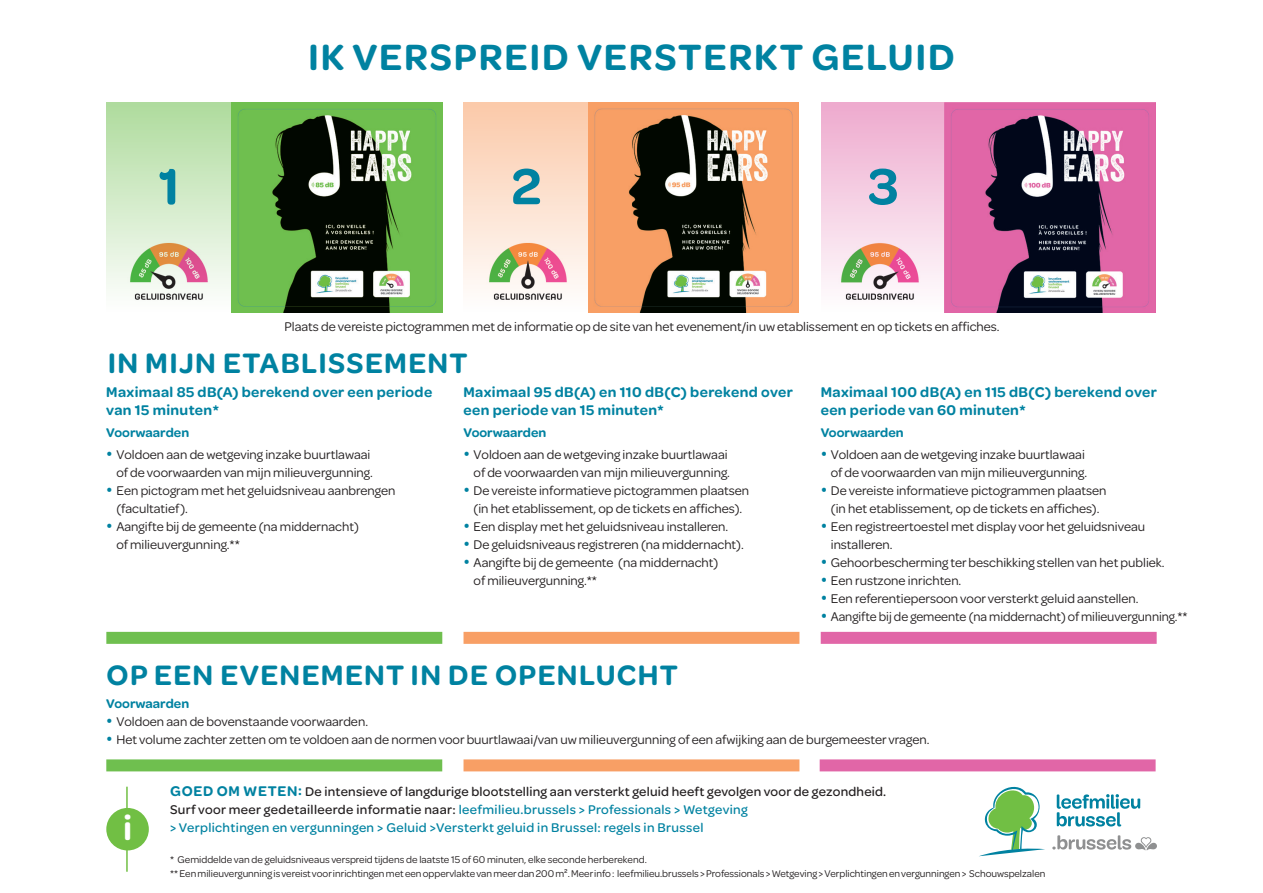
<style>
.page{position:relative;width:1263px;height:893px;background:#fff}
.page>*{position:absolute;margin:0;border:0;box-sizing:border-box;transform-origin:0 0}
.t1{font:600 54px "Omnes";color:#0082a1}
.t2{font:600 39px "Omnes";letter-spacing:.045em;color:#0082a1}
.t3{font:600 36px "Omnes";color:#fff}
.t4{font:600 30px "Omnes";letter-spacing:.045em;color:#0082a1}
.t5{font:600 15px/18px "Omnes";letter-spacing:.025em;color:#0082a1}
.t6{font:13.5px/18px "Omnes";color:#231f20}
.explicatif{font:500 13.5px/18px "Omnes";letter-spacing:.025em;color:#0082a1}
.explicatif-2{font:500 13.5px "Omnes";letter-spacing:.015em;color:#231f20}
.t7{font:600 13.5px "Omnes";color:#0082a1}
.t8{font:10.5px "Omnes";color:#231f20}
.s1{font-size:21px;color:#0082a1}
.s2{font-weight:600;font-size:15px;color:#0082a1}
.s3{color:#231f20}
</style>
<div class="page">
<div style="left:821px;top:102px;width:125px;height:209px;background:linear-gradient(to bottom,#eea9cd,#fefefe)"></div>
<svg style="left:463px;top:102px;width:125px;height:187px;background:#fbd9c3"></svg>
<svg style="left:106px;top:102px;width:126px;height:209px;background:#cae7be"></svg>
<img style="left:232px;top:102px;width:210px;height:210px">
<img style="left:588px;top:102px;width:211px;height:210px">
<img style="left:944px;top:102px;width:212px;height:211px">
<img style="left:821px;top:232px;width:121px;height:71px">
<img style="left:465px;top:232px;width:124px;height:71px">
<img style="left:106px;top:232px;width:126px;height:71px">
<div style="left:106px;top:632px;width:336px;height:12px;background:#6fbf4f"></div>
<div style="left:106px;top:759px;width:336px;height:12px;background:#6fbf4f"></div>
<div style="left:463px;top:632px;width:336px;height:12px;background:#f89f65"></div>
<div style="left:463px;top:759px;width:336px;height:12px;background:#f89f65"></div>
<div style="left:821px;top:632px;width:336px;height:12px;background:#e166a7"></div>
<div style="left:820px;top:759px;width:335px;height:12px;background:#e166a7"></div>
<hr style="left:126px;top:787px;width:2px;height:85px;background:#71bf44">
<div style="left:106px;top:808px;width:43px;height:42px;background:#71bf44;border-radius:50%"></div>
<svg style="left:979px;top:786px;width:178px;height:71px"></svg>
<p class="t2" style="left:308px;top:29px;width:648px">IK VERSPREID VERSTERKT GELUID</p>
<p class="t1" style="left:159px;top:149px;width:23px">1</p>
<p class="t1" style="left:511px;top:149px;width:31px">2</p>
<p class="t1" style="left:868px;top:149px;width:32px">3</p>
<p class="t6" style="left:285px;top:316px;width:717px">Plaats de vereiste pictogrammen met de informatie op de site van het evenement/in uw etablissement en op tickets en affiches.</p>
<p class="t4" style="left:108px;top:342px;width:362px">IN MIJN ETABLISSEMENT</p>
<p class="t5" style="left:106px;top:382px;width:327px">Maximaal 85 dB(A) berekend over een periode van 15 minuten*</p>
<p class="t7" style="left:106px;top:423px;width:84px">Voorwaarden</p>
<p class="t6" style="left:106px;top:445px;width:268px;text-align:right"><span class="s1">•</span> Voldoen aan de wetgeving inzake buurtlawaai of de voorwaarden van mijn milieuvergunning.</p>
<p class="t6" style="left:116px;top:481px;width:281px;text-indent:-10px"><span class="s1">•</span> Een pictogram met het geluidsniveau aanbrengen (facultatief).</p>
<p class="t6" style="left:116px;top:517px;width:244px;text-indent:-10px"><span class="s1">•</span> Aangifte bij de gemeente (na middernacht) of milieuvergunning.**</p>
<p class="t5" style="left:463px;top:382px;width:331px">Maximaal 95 dB(A) en 110 dB(C) berekend over een periode van 15 minuten*</p>
<p class="t7" style="left:463px;top:423px;width:84px">Voorwaarden</p>
<p class="t6" style="left:463px;top:445px;width:268px;text-align:right"><span class="s1">•</span> Voldoen aan de wetgeving inzake buurtlawaai of de voorwaarden van mijn milieuvergunning.</p>
<p class="t6" style="left:463px;top:481px;width:287px;text-align:center"><span class="s1">•</span> De vereiste informatieve pictogrammen plaatsen (in het etablissement, op de tickets en affiches).</p>
<p class="t6" style="left:463px;top:517px;width:266px"><span class="s1">•</span> Een display met het geluidsniveau installeren.</p>
<p class="t6" style="left:463px;top:535px;width:282px"><span class="s1">•</span> De geluidsniveaus registreren (na middernacht).</p>
<p class="t6" style="left:474px;top:553px;width:246px;text-indent:-10px"><span class="s1">•</span> Aangifte bij de gemeente (na middernacht) of milieuvergunning.**</p>
<p class="t4" style="left:107px;top:655px;width:573px">OP EEN EVENEMENT IN DE OPENLUCHT</p>
<p class="t5" style="left:821px;top:382px;width:338px">Maximaal 100 dB(A) en 115 dB(C) berekend over een periode van 60 minuten*</p>
<p class="t7" style="left:821px;top:423px;width:84px">Voorwaarden</p>
<p class="t6" style="left:821px;top:445px;width:268px;text-align:right"><span class="s1">•</span> Voldoen aan de wetgeving inzake buurtlawaai of de voorwaarden van mijn milieuvergunning.</p>
<p class="t6" style="left:821px;top:481px;width:287px;text-align:center"><span class="s1">•</span> De vereiste informatieve pictogrammen plaatsen (in het etablissement, op de tickets en affiches).</p>
<p class="t6" style="left:831px;top:517px;width:316px;text-indent:-10px"><span class="s1">•</span> Een registreertoestel met display voor het geluidsniveau installeren.</p>
<p class="t6" style="left:821px;top:553px;width:345px"><span class="s1">•</span> Gehoorbescherming ter beschikking stellen van het publiek.</p>
<p class="t6" style="left:821px;top:571px;width:142px"><span class="s1">•</span> Een rustzone inrichten.</p>
<p class="t6" style="left:821px;top:589px;width:319px"><span class="s1">•</span> Een referentiepersoon voor versterkt geluid aanstellen.</p>
<p class="t6" style="left:821px;top:607px;width:368px"><span class="s1">•</span> Aangifte bij de gemeente (na middernacht) of milieuvergunning.**</p>
<p class="t7" style="left:106px;top:694px;width:84px">Voorwaarden</p>
<p class="t6" style="left:106px;top:712px;width:263px"><span class="s1">•</span> Voldoen aan de bovenstaande voorwaarden.</p>
<p class="t6" style="left:106px;top:730px;width:825px"><span class="s1">•</span> Het volume zachter zetten om te voldoen aan de normen voor buurtlawaai/van uw milieuvergunning of een afwijking aan de burgemeester vragen.</p>
<p class="t3" style="left:123px;top:803px;width:11px">i</p>
<p class="explicatif-2" style="left:170px;top:782px;width:717px"><span class="s2">GOED OM WETEN:</span> De intensieve of langdurige blootstelling aan versterkt geluid heeft gevolgen voor de gezondheid.</p>
<p class="explicatif" style="left:170px;top:799px;width:579px"><span class="s3">Surf voor meer gedetailleerde informatie naar:</span> leefmilieu.brussels &gt; Professionals &gt; Wetgeving &gt; Verplichtingen en vergunningen &gt; Geluid &gt;Versterkt geluid in Brussel: regels in Brussel</p>
<p class="t8" style="left:170px;top:852px;width:478px">* Gemiddelde van de geluidsniveaus verspreid tijdens de laatste 15 of 60 minuten, elke seconde herberekend.</p>
<p class="t8" style="left:170px;top:867px;width:877px">** Een milieuvergunning is vereist voor inrichtingen met een oppervlakte van meer dan 200 m². Meer info : leefmilieu.brussels &gt; Professionals &gt; Wetgeving &gt; Verplichtingen en vergunningen &gt; Schouwspelzalen</p>
</div>
